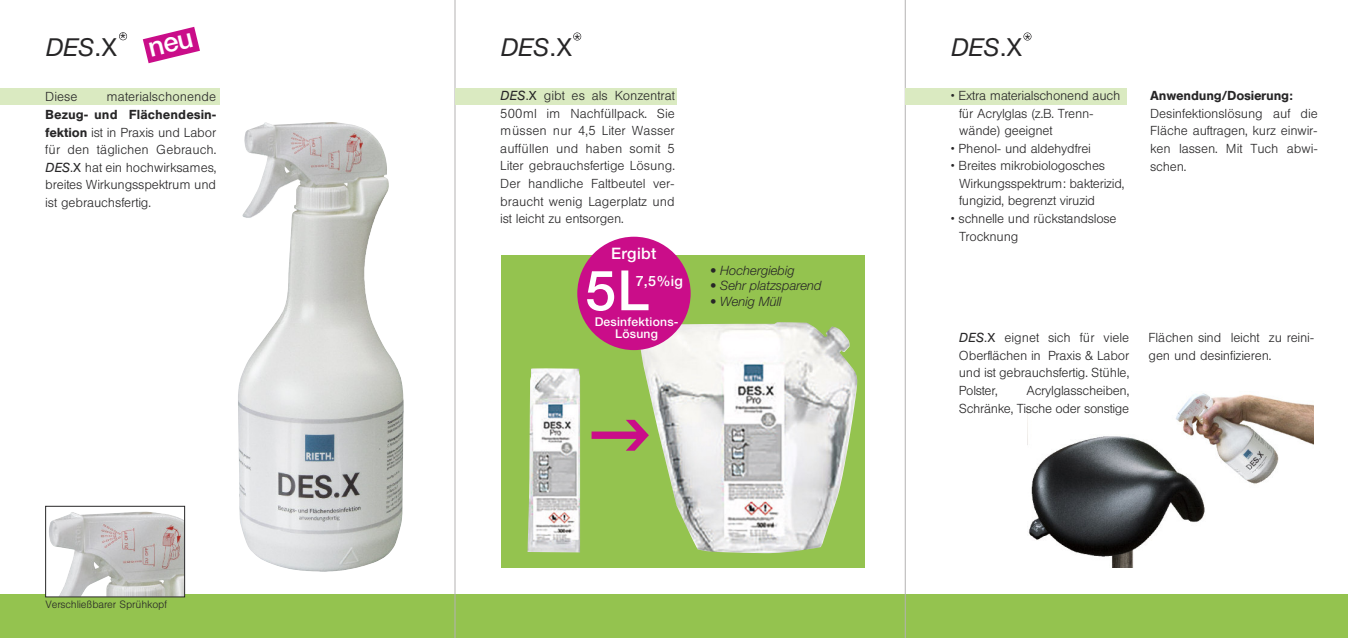
<style>
.page{position:relative;width:1348px;height:638px;background:#fff}
.page>*{position:absolute;margin:0;border:0;box-sizing:border-box;transform-origin:0 0}
.t1{font:500 55.65px "Helvetica Neue";color:#fff}
.t2{font:italic 24.75px "Helvetica Neue";color:#272627}
.t3{font:16.5px "Hel Lig";color:#272627}
.t4{font:500 15.9px "Helvetica Neue";letter-spacing:.02em;color:#fff}
.t5{font:500 14.25px "Helvetica Neue";color:#fff}
.t6{font:12.9px/17.5px "Hel Lig";letter-spacing:-.01em;color:#272627;text-align:justify}
.t7{font:12.9px "Hel Med";letter-spacing:.005em;color:#272627}
.t8{font:italic 300 12.9px "Helvetica Neue";letter-spacing:.005em;color:#272627}
.t9{font:500 12.15px/12.1px "Helvetica Neue";letter-spacing:.02em;color:#fff;text-align:center}
.t10{font:10.5px "Hel Lig";letter-spacing:-.01em;color:#272627}
.s1{font-style:normal}
.s2{font-family:"Hel Med"}
.s3{font-family:"Hel Ita"}
.s4{font-family:"Hel Reg"}
.s5{font-family:"Helvetica"}
</style>
<div class="page">
<div style="left:501px;top:255px;width:363px;height:313px;background:#94c34f"></div>
<div style="left:0;top:594px;width:1348px;height:44px;background:#94c34f"></div>
<hr style="left:455px;top:0;width:1px;height:638px;background:#b4b3b3">
<hr style="left:905px;top:0;width:1px;height:638px;background:#b4b3b3">
<div style="left:0;top:89px;width:219px;height:16px;background:#daeac1"></div>
<div style="left:46px;top:506px;width:139px;height:91px;background:#fff"></div>
<img style="left:49px;top:511px;width:134px;height:84px">
<div style="left:45px;top:506px;width:140px;height:91px;border:1px solid #272627"></div>
<div style="left:119px;top:32px;width:8px;height:8px;border:1px solid #272627;border-radius:50%"></div>
<div style="left:905px;top:88px;width:222px;height:17px;background:#daeac1"></div>
<div style="left:1023px;top:32px;width:8px;height:9px;border:1px solid #272627;border-radius:50%"></div>
<img style="left:238px;top:122px;width:166px;height:450px">
<img style="left:1027px;top:393px;width:287px;height:174px">
<div style="left:455px;top:88px;width:222px;height:17px;background:#daeac1"></div>
<div style="left:573px;top:32px;width:8px;height:9px;border:1px solid #272627;border-radius:50%"></div>
<img style="left:640px;top:322px;width:217px;height:231px">
<img style="left:527px;top:368px;width:53px;height:184px">
<div style="left:577px;top:237px;width:114px;height:113px;background:#ca0d89;border-radius:50%"></div>
<img style="left:591px;top:412px;width:63px;height:45px">
<svg style="left:143px;top:27px;width:57px;height:36px"></svg>
<p class="t3" style="left:120px;top:30px;width:7px">*</p>
<h2 class="t2" style="left:46px;top:38px;width:72px">DES<span class="s1">.X</span></h2>
<p class="t6" style="left:45px;top:88px;width:34px">Diese</p>
<p class="t6" style="left:107px;top:88px;width:111px">materialschonende</p>
<p class="t7" style="left:45px;top:107px;width:173px">Bezug- und Flächendesin-</p>
<p class="t6" style="left:45px;top:123px;width:172px"><span class="s2">fektion</span> ist in Praxis und Labor für den täglichen Gebrauch.<br><span class="s3">DES</span><span class="s4">.X</span> hat ein hochwirksames, breites Wirkungsspektrum und ist gebrauchsfertig.</p>
<p class="t10" style="left:45px;top:598px;width:123px">Verschließbarer Sprühkopf</p>
<p class="t3" style="left:574px;top:30px;width:7px">*</p>
<h2 class="t2" style="left:501px;top:39px;width:72px">DES<span class="s1">.X</span></h2>
<p class="t6" style="left:500px;top:87px;width:176px"><span class="s3">DES</span><span class="s4">.X</span> gibt es als Konzentrat 500ml im Nachfüllpack. Sie müssen nur 4,5 Liter Wasser auffüllen und haben somit 5<br>Liter gebrauchsfertige Lösung.<br>Der handliche Faltbeutel ver&shy;braucht wenig Lagerplatz und ist leicht zu entsorgen.</p>
<p class="t4" style="left:611px;top:248px;width:47px">Ergibt</p>
<h1 class="t1" style="left:585px;top:270px;width:65px">5L</h1>
<p class="t5" style="left:636px;top:275px;width:49px">7,5%ig</p>
<p class="t9" style="left:595px;top:316px;width:85px">Desinfektions-<br>Lösung</p>
<p class="t8" style="left:710px;top:266px;width:86px">• Hochergiebig</p>
<p class="t8" style="left:710px;top:281px;width:113px">• Sehr platzsparend</p>
<p class="t8" style="left:710px;top:297px;width:73px">• Wenig Müll</p>
<p class="t3" style="left:1025px;top:30px;width:7px">*</p>
<h2 class="t2" style="left:951px;top:39px;width:72px">DES<span class="s1">.X</span></h2>
<p class="t6" style="left:959px;top:87px;width:163px;text-align:left;text-indent:-9px"><span class="s5">•</span> Extra materialschonend auch für Acrylglas (z.B. Trenn&shy;wände) geeignet</p>
<p class="t6" style="left:950px;top:139px;width:142px"><span class="s5">•</span> Phenol- und aldehydfrei</p>
<p class="t6" style="left:959px;top:157px;width:167px;text-align:left;text-indent:-9px"><span class="s5">•</span> Breites mikrobiologosches<br>Wirkungsspektrum: bakterizid, fungizid, begrenzt viruzid</p>
<p class="t6" style="left:959px;top:210px;width:159px;text-indent:-9px"><span class="s5">•</span> schnelle und rückstandslose<br>Trocknung</p>
<p class="t7" style="left:1150px;top:88px;width:144px">Anwendung/Dosierung:</p>
<p class="t6" style="left:1150px;top:105px;width:169px">Desinfektionslösung auf die Fläche auftragen, kurz einwir&shy;ken lassen. Mit Tuch abwi&shy;schen.</p>
<p class="t6" style="left:959px;top:329px;width:172px"><span class="s3">DES</span><span class="s4">.X</span> eignet sich für viele Oberflächen in Praxis &amp; Labor und ist gebrauchsfertig. Stühle, Polster,</p>
<p class="t6" style="left:959px;top:382px;width:172px;text-align:right">Acrylglasscheiben,<br>Schränke, Tische oder sonstige</p>
<p class="t6" style="left:1148px;top:329px;width:167px">Flächen sind leicht zu reini&shy;gen und desinfizieren.</p>
</div>
